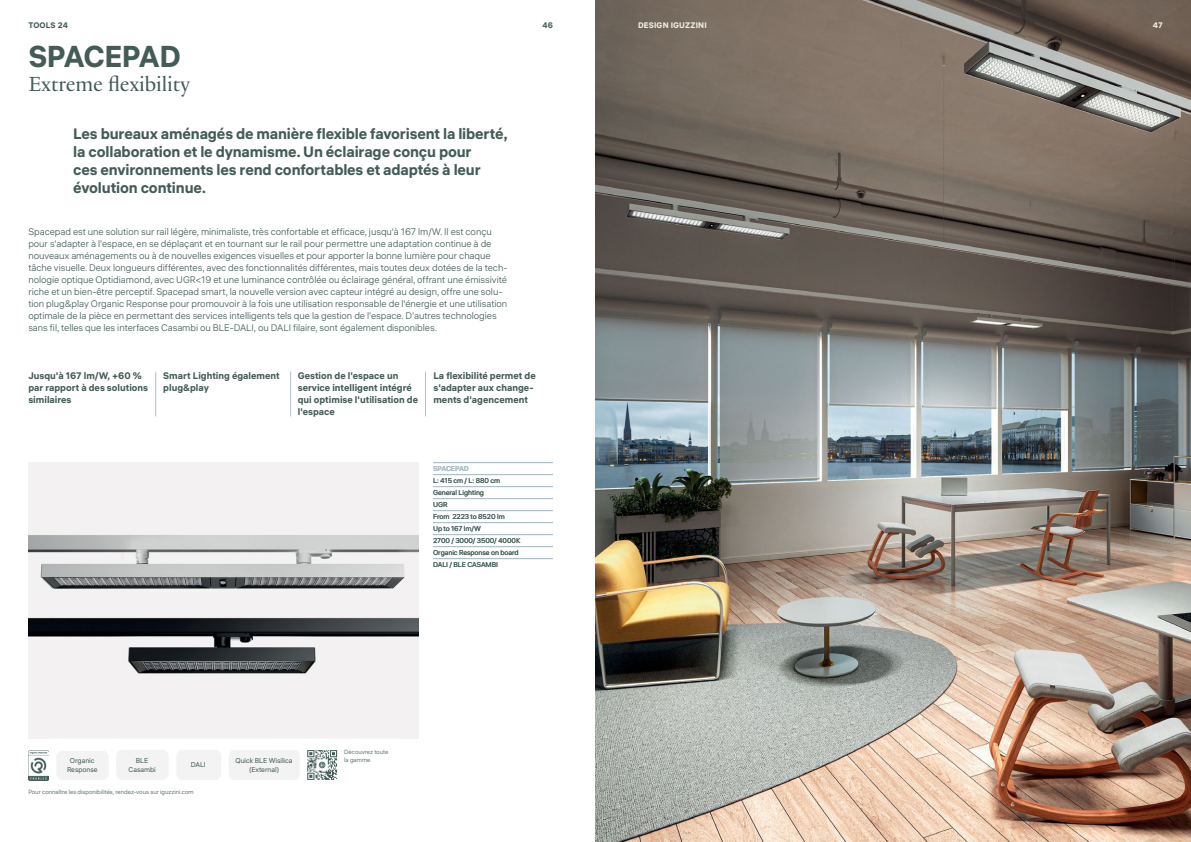
<style>
.page{position:relative;width:1191px;height:842px;background:#fff}
.page>*{position:absolute;margin:0;border:0;box-sizing:border-box;transform-origin:0 0}
.t1{font:700 30px "ALS Hauss";letter-spacing:-.015em;color:#435c58}
.t2{font:22px "Practice";letter-spacing:-.005em;color:#435c58}
.t3{font:700 15px/18px "ALS Hauss";letter-spacing:-.01em;color:#435c58}
.t4{font:9.5px/12px "ALS Hauss";letter-spacing:-.005em;color:#435c58}
.t5{font:700 9.5px/12px "ALS Hauss";color:#435c58}
.t6{font:700 8px "ALS Hauss";letter-spacing:.02em;color:#f5f1e3}
.t7{font:700 8px "ALS Hauss";letter-spacing:.02em;color:#435c58}
.t8{font:7px/12px "ALS Hauss";letter-spacing:-.01em;color:#435c58;text-align:center}
.t9{font:700 7px "ALS Hauss";letter-spacing:-.01em;color:#b0c0c8}
.t10{font:6px/7.2px "ALS Hauss";color:#435c58}
</style>
<div class="page">
<img style="left:595px;top:0;width:596px;height:842px">
<img style="left:28px;top:462px;width:390px;height:276px">
<svg style="left:307px;top:750px;width:30px;height:30px"></svg>
<div style="left:116px;top:750px;width:53px;height:30px;background:#f4f3f3;border-radius:6px"></div>
<div style="left:176px;top:750px;width:45px;height:30px;background:#f4f3f3;border-radius:6px"></div>
<div style="left:56px;top:751px;width:53px;height:29px;background:#f4f3f3;border-radius:6px"></div>
<img style="left:28px;top:751px;width:21px;height:30px">
<hr style="left:425px;top:372px;width:1px;height:44px;background:#b0c0c8">
<hr style="left:155px;top:372px;width:1px;height:44px;background:#b0c0c8">
<hr style="left:290px;top:372px;width:1px;height:44px;background:#b0c0c8">
<div style="left:228px;top:750px;width:72px;height:30px;background:#f4f3f3;border-radius:6px"></div>
<hr style="left:433px;top:462px;width:120px;height:1px;background:#b0c0c8">
<hr style="left:433px;top:474px;width:120px;height:1px;background:#b0c0c8">
<hr style="left:433px;top:486px;width:120px;height:1px;background:#b0c0c8">
<hr style="left:433px;top:498px;width:120px;height:1px;background:#b0c0c8">
<hr style="left:433px;top:510px;width:120px;height:1px;background:#b0c0c8">
<hr style="left:433px;top:522px;width:120px;height:1px;background:#b0c0c8">
<hr style="left:433px;top:534px;width:120px;height:1px;background:#b0c0c8">
<hr style="left:433px;top:546px;width:120px;height:1px;background:#b0c0c8">
<hr style="left:433px;top:558px;width:120px;height:1px;background:#b0c0c8">
<p class="t7" style="left:28px;top:21px;width:41px">TOOLS 24</p>
<p class="t7" style="left:542px;top:21px;width:12px">46</p>
<p class="t6" style="left:638px;top:21px;width:70px">DESIGN IGUZZINI</p>
<h1 class="t1" style="left:28px;top:37px;width:154px">SPACEPAD</h1>
<h2 class="t2" style="left:28px;top:70px;width:163px">Extreme flexibility</h2>
<h3 class="t3" style="left:73px;top:124px;width:436px">Les bureaux aménagés de manière flexible favorisent la liberté, la collaboration et le dynamisme. Un éclairage conçu pour<br>ces environnements les rend confortables et adaptés à leur évolution continue.</h3>
<p class="t4" style="left:28px;top:225px;width:480px">Spacepad est une solution sur rail légère, minimaliste, très confortable et efficace, jusqu'à 167 lm/W. Il est conçu pour s'adapter à l'espace, en se déplaçant et en tournant sur le rail pour permettre une adaptation continue à de nouveaux aménagements ou à de nouvelles exigences visuelles et pour apporter la bonne lumière pour chaque tâche visuelle. Deux longueurs différentes, avec des fonctionnalités différentes, mais toutes deux dotées de la tech&shy;nologie optique Optidiamond, avec UGR&lt;19 et une luminance contrôlée ou éclairage général, offrant une émissivité riche et un bien-être perceptif. Spacepad smart, la nouvelle version avec capteur intégré au design, offre une solu&shy;tion plug&amp;play Organic Response pour promouvoir à la fois une utilisation responsable de l'énergie et une utilisation optimale de la pièce en permettant des services intelligents tels que la gestion de l'espace. D'autres technologies sans fil, telles que les interfaces Casambi ou BLE-DALI, ou DALI filaire, sont également disponibles.</p>
<p class="t5" style="left:28px;top:369px;width:121px">Jusqu'à 167 lm/W, +60 % par rapport à des solutions similaires</p>
<p class="t5" style="left:163px;top:369px;width:118px">Smart Lighting également plug&amp;play</p>
<p class="t5" style="left:433px;top:369px;width:104px">La flexibilité permet de s'adapter aux change&shy;ments d'agencement</p>
<p class="t5" style="left:298px;top:369px;width:122px">Gestion de l'espace un service intelligent intégré qui optimise l'utilisation de l'espace</p>
<p class="t9" style="left:433px;top:464px;width:37px">SPACEPAD</p>
<p class="t8" style="left:433px;top:474px;width:89px;text-align:left">L: 415 cm / L: 880 cm<br>General Lighting<br>UGR<br>From 2223 to 8520 lm<br>Up to 167 lm/W<br>2700 / 3000/ 3500/ 4000K<br>Organic Response on board<br>DALI / BLE CASAMBI</p>
<p class="t8" style="left:67px;top:756px;width:32px;line-height:9px">Organic<br>Response</p>
<p class="t8" style="left:235px;top:756px;width:59px;line-height:9px">Quick BLE Wisilica (External)</p>
<p class="t8" style="left:128px;top:756px;width:29px;line-height:9px">BLE<br>Casambi</p>
<p class="t8" style="left:191px;top:759px;width:17px">DALI</p>
<p class="t10" style="left:28px;top:788px;width:167px">Pour connaître les disponibilités, rendez-vous sur iguzzini.com</p>
<p class="t10" style="left:344px;top:749px;width:46px">Découvrez toute la gamme</p>
<p class="t6" style="left:1152px;top:21px;width:11px">47</p>
</div>
